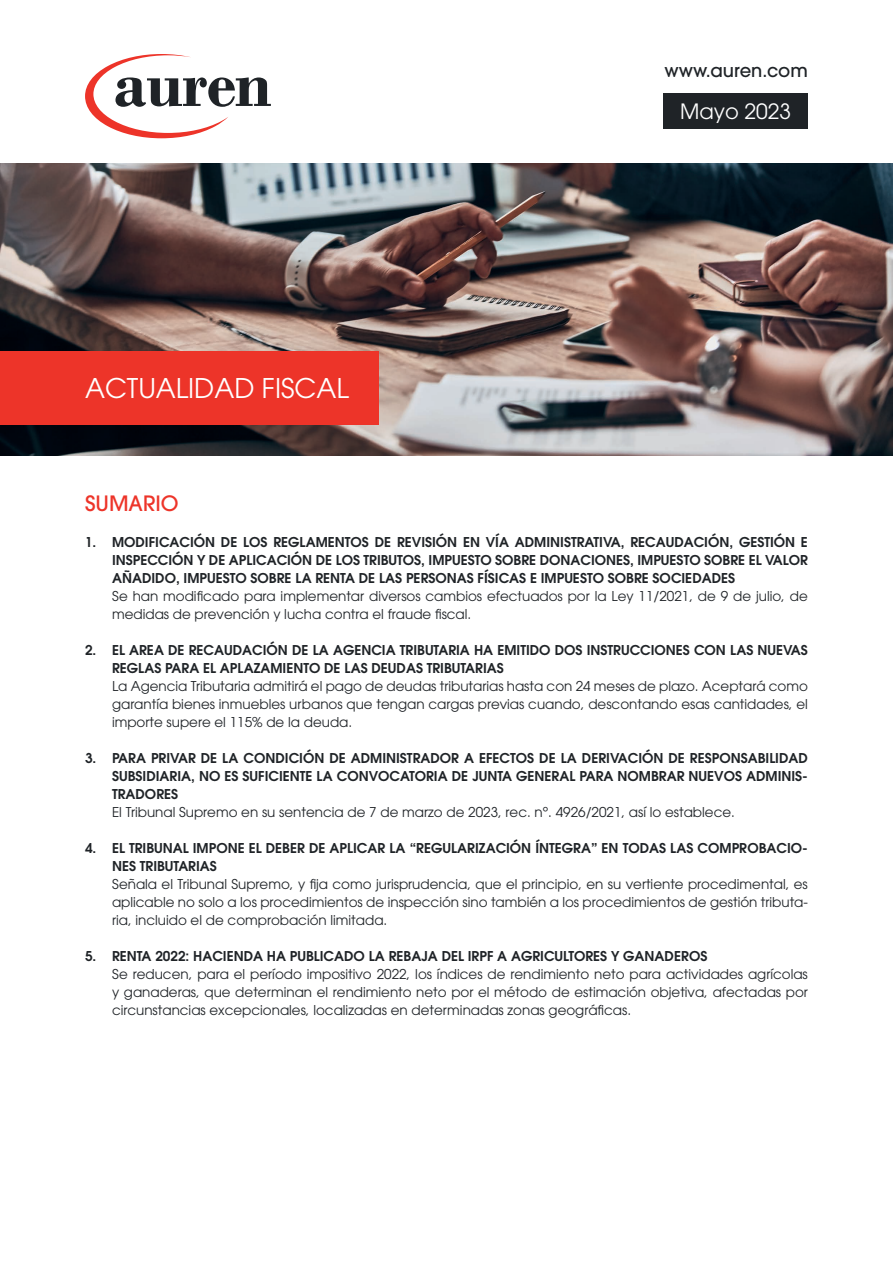
<style>
.page{position:relative;width:893px;height:1263px;background:#fff}
.page>*{position:absolute;margin:0;border:0;box-sizing:border-box;transform-origin:0 0}
.t1{font:27px "ITC Avant Garde Pro";color:#fff}
.t2{font:21px "ITC Avant Garde Pro";color:#fff}
.t3{font:500 21px "ITC Avant Garde Pro";color:#ed3429}
.t4{font:500 18px "ITC Avant Garde Pro";color:#1f2327}
.t5{font:13.5px/18px "ITC Avant Garde Pro";color:#1f2327;text-align:justify}
.t6{font:600 13.5px/18px "ITC Avant Garde Pro";color:#1f2327;text-align:justify}
</style>
<div class="page">
<svg style="left:85px;top:54px;width:186px;height:84px"></svg>
<img style="left:0;top:163px;width:893px;height:292px">
<div style="left:0;top:351px;width:378px;height:73px;background:#ed3429"></div>
<div style="left:663px;top:93px;width:145px;height:36px;background:#1f2327"></div>
<h1 class="t1" style="left:85px;top:371px;width:265px">ACTUALIDAD FISCAL</h1>
<h3 class="t4" style="left:664px;top:59px;width:145px">www.auren.com</h3>
<h2 class="t2" style="left:680px;top:98px;width:113px">Mayo 2023</h2>
<h2 class="t3" style="left:85px;top:490px;width:95px">SUMARIO</h2>
<p class="t6" style="left:112px;top:533px;width:697px;text-indent:-27px">1. MODIFICACIÓN DE LOS REGLAMENTOS DE REVISIÓN EN VÍA ADMINISTRATIVA, RECAUDACIÓN, GESTIÓN E INSPECCIÓN Y DE APLICACIÓN DE LOS TRIBUTOS, IMPUESTO SOBRE DONACIONES, IMPUESTO SOBRE EL VALOR AÑADIDO, IMPUESTO SOBRE LA RENTA DE LAS PERSONAS FÍSICAS E IMPUESTO SOBRE SOCIEDADES</p>
<p class="t5" style="left:112px;top:587px;width:697px">Se han modificado para implementar diversos cambios efectuados por la Ley 11/2021, de 9 de julio, de medidas de prevención y lucha contra el fraude fiscal.</p>
<p class="t6" style="left:112px;top:641px;width:697px;text-indent:-27px">2. EL AREA DE RECAUDACIÓN DE LA AGENCIA TRIBUTARIA HA EMITIDO DOS INSTRUCCIONES CON LAS NUEVAS<br>REGLAS PARA EL APLAZAMIENTO DE LAS DEUDAS TRIBUTARIAS</p>
<p class="t5" style="left:112px;top:677px;width:697px">La Agencia Tributaria admitirá el pago de deudas tributarias hasta con 24 meses de plazo. Aceptará como garantía bienes inmuebles urbanos que tengan cargas previas cuando, descontando esas cantidades, el importe supere el 115% de la deuda.</p>
<p class="t6" style="left:112px;top:749px;width:697px;text-indent:-27px">3. PARA PRIVAR DE LA CONDICIÓN DE ADMINISTRADOR A EFECTOS DE LA DERIVACIÓN DE RESPONSABILIDAD SUBSIDIARIA, NO ES SUFICIENTE LA CONVOCATORIA DE JUNTA GENERAL PARA NOMBRAR NUEVOS ADMINIS-TRADORES</p>
<p class="t5" style="left:112px;top:803px;width:624px">El Tribunal Supremo en su sentencia de 7 de marzo de 2023, rec. nº. 4926/2021, así lo establece.</p>
<p class="t6" style="left:112px;top:839px;width:697px;text-indent:-27px">4. EL TRIBUNAL IMPONE EL DEBER DE APLICAR LA “REGULARIZACIÓN ÍNTEGRA” EN TODAS LAS COMPROBACIO-<br>NES TRIBUTARIAS</p>
<p class="t5" style="left:112px;top:875px;width:697px">Señala el Tribunal Supremo, y fija como jurisprudencia, que el principio, en su vertiente procedimental, es aplicable no solo a los procedimientos de inspección sino también a los procedimientos de gestión tributa&shy;ria, incluido el de comprobación limitada.</p>
<p class="t6" style="left:85px;top:947px;width:624px">5. RENTA 2022: HACIENDA HA PUBLICADO LA REBAJA DEL IRPF A AGRICULTORES Y GANADEROS</p>
<p class="t5" style="left:112px;top:965px;width:697px">Se reducen, para el período impositivo 2022, los índices de rendimiento neto para actividades agrícolas y ganaderas, que determinan el rendimiento neto por el método de estimación objetiva, afectadas por circunstancias excepcionales, localizadas en determinadas zonas geográficas.</p>
</div>
